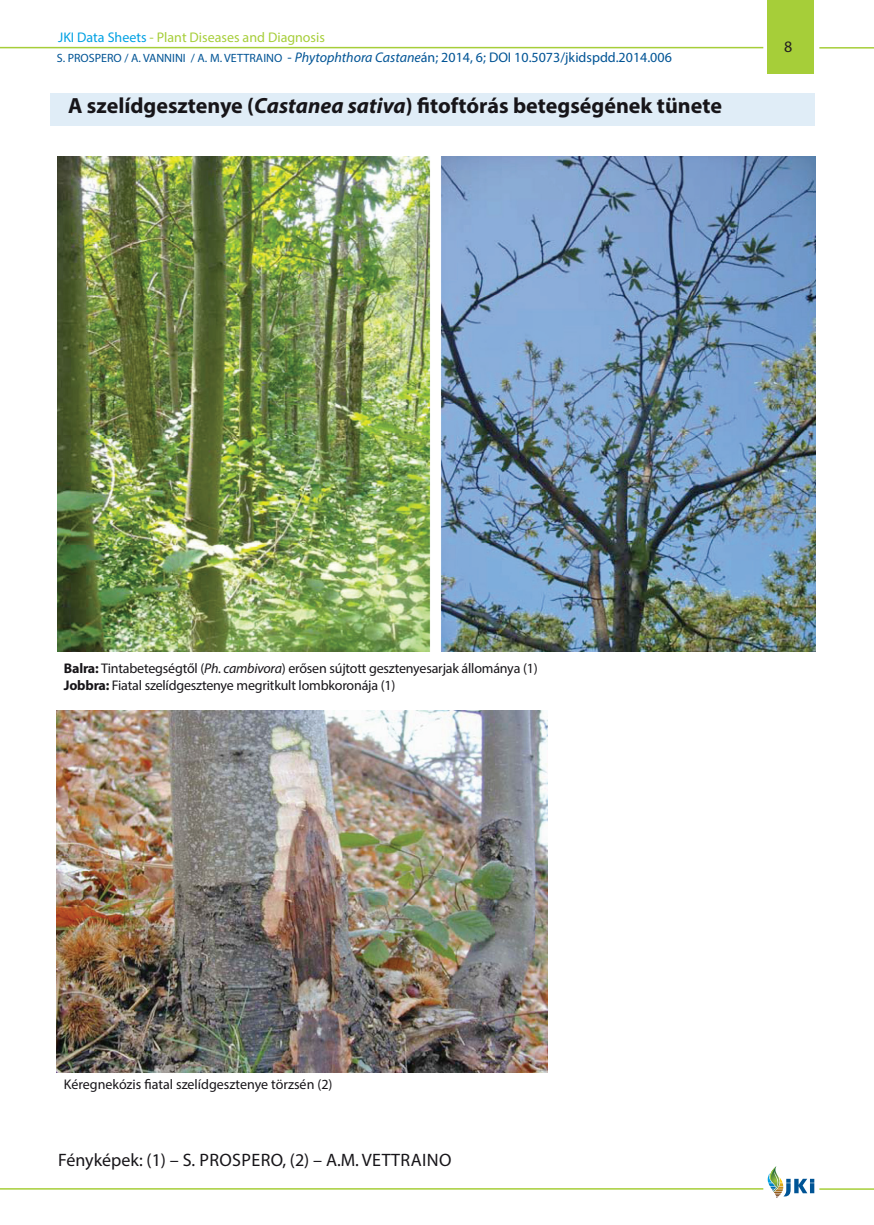
<style>
.page{position:relative;width:874px;height:1225px;background:#fff}
.page>*{position:absolute;margin:0;border:0;box-sizing:border-box;transform-origin:0 0}
.t1{font:700 22px "Myriad Pro";color:#171519}
.t2{font:18px "Myriad Pro";letter-spacing:.02em;color:#171519}
.t3{font:16px "Myriad Pro";color:#231f20}
.t4{font:14px/16.8px "Myriad Pro";letter-spacing:-.015em;color:#171519}
.t5{font:14px "Myriad Pro";color:#005495}
.t6{font:14px "Myriad Pro";color:#a6ce39}
.s1{color:#00a1e3}
.s2{font-size:12px}
.s3{font-style:italic}
.s4{font-weight:700}
</style>
<div class="page">
<div style="left:767px;top:0;width:47px;height:74px;background:#a6ce39"></div>
<svg style="left:767px;top:1166px;width:46px;height:32px"></svg>
<hr style="left:0;top:47px;width:763px;height:1px;background:#a6ce39">
<hr style="left:819px;top:47px;width:54px;height:2px;background:#a6ce39">
<hr style="left:0;top:1188px;width:763px;height:1px;background:#a6ce39">
<hr style="left:819px;top:1188px;width:54px;height:1px;background:#a6ce39">
<div style="left:50px;top:94px;width:764px;height:32px;background:#e0edf7"></div>
<img style="left:57px;top:156px;width:758px;height:495px">
<img style="left:57px;top:710px;width:490px;height:362px">
<p class="t6" style="left:58px;top:29px;width:268px"><span class="s1">JKI Data Sheets</span> - Plant Diseases and Diagnosis</p>
<p class="t5" style="left:57px;top:49px;width:616px"><span class="s2">S. PROSPERO / A. VANNINI / A. M. VETTRAINO</span> - <span class="s3">Phytophthora Castane</span>án; 2014, 6; DOI 10.5073/jkidspdd.2014.006</p>
<h1 class="t1" style="left:68px;top:91px;width:655px">A szelídgesztenye (<span class="s3">Castanea sativa</span>) fitoftórás betegségének tünete</h1>
<p class="t3" style="left:783px;top:37px;width:10px">8</p>
<p class="t4" style="left:64px;top:659px;width:475px"><span class="s4">Balra:</span> Tintabetegségtől (<span class="s3">Ph. cambivora</span>) erősen sújtott gesztenyesarjak állománya (1)<br><span class="s4">Jobbra:</span> Fiatal szelídgesztenye megritkult lombkoronája (1)</p>
<p class="t4" style="left:64px;top:1075px;width:270px">Kéregnekózis fiatal szelídgesztenye törzsén (2)</p>
<p class="t2" style="left:58px;top:1148px;width:394px">Fényképek: (1) – S. PROSPERO, (2) – A.M. VET TRAINO</p>
</div>
